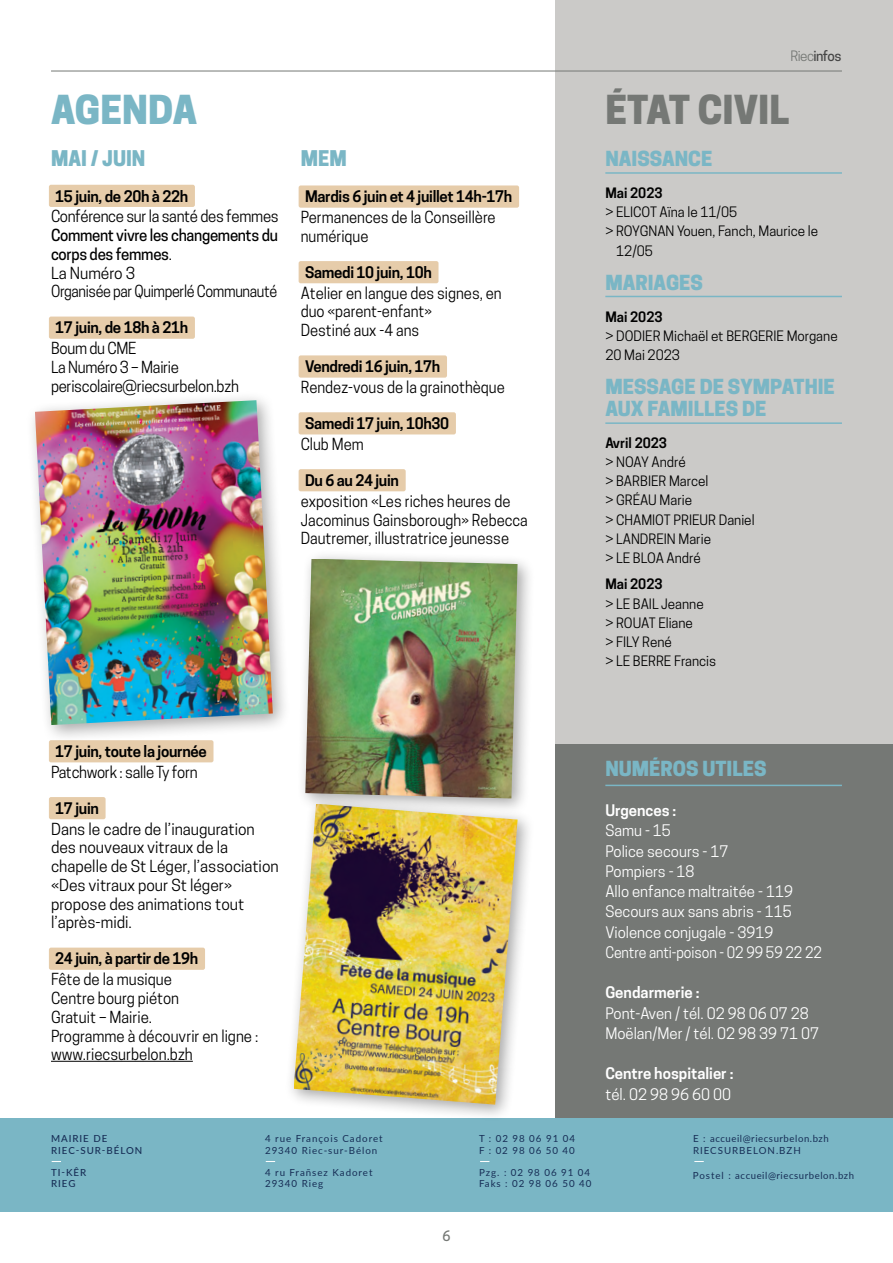
<style>
.page{position:relative;width:893px;height:1263px;background:#fff}
.page>*{position:absolute;margin:0;border:0;box-sizing:border-box;transform-origin:0 0}
.t1{font:800 37.5px "Cooper Hewitt";color:#757875}
.t2{font:800 37.5px "Cooper Hewitt";color:#7ab6c5}
.t3{font:800 20.25px "Cooper Hewitt";color:#7ab6c5;scale:.96 1}
.t4{font:800 19.5px/21.6px "Cooper Hewitt";color:#7ab6c5}
.t5{font:15.6px/18.8px "Cooper Hewitt";color:#000;scale:.95 1}
.t6{font:15.6px/18.8px "Cooper Hewitt";color:#000}
.t7{font:15.6px/18.8px "Cooper Hewitt";letter-spacing:-.02em;color:#000;scale:.96 1}
.t8{font:15.6px/18.6px "Cooper Hewitt";color:#000;scale:.96 1}
.t9{font:500 15.6px/18.8px "Cooper Hewitt";letter-spacing:-.02em;color:#000;scale:.96 1}
.t10{font:15px/20.2px "Cooper Hewitt";color:#fff}
.t11{font:600 15px "Cooper Hewitt";letter-spacing:-.02em;color:#000}
.t12{font:600 15px "Cooper Hewitt";color:#fff}
.t13{font:13.5px/19.2px "Cooper Hewitt";color:#000}
.t14{font:600 13.5px "Cooper Hewitt";color:#000}
.t15{font:500 13.5px "Cooper Hewitt";letter-spacing:-.045em;color:#454545}
.t16{font:500 13.5px "Cooper Hewitt";color:#757875}
.t17{font:9.75px/11.7px "Lato";letter-spacing:.1em;color:#172e56}
.t18{font:9.75px/11.7px "Lato";letter-spacing:.06em;color:#172e56}
.t19{font:500 9.75px/11.7px "Lato";letter-spacing:.1em;color:#172e56}
.s1{font-weight:400;color:#757875}
.s2{font-weight:400}
</style>
<div class="page">
<div style="left:49px;top:185px;width:146px;height:22px;background:#e6ccaa;border-radius:2px"></div>
<div style="left:49px;top:317px;width:146px;height:22px;background:#e6ccaa;border-radius:2px"></div>
<div style="left:49px;top:740px;width:164px;height:22px;background:#e6ccaa;border-radius:2px"></div>
<div style="left:49px;top:797px;width:57px;height:22px;background:#e6ccaa;border-radius:2px"></div>
<div style="left:49px;top:948px;width:156px;height:22px;background:#e6ccaa;border-radius:2px"></div>
<hr style="left:51px;top:1061px;width:142px;height:1px;background:#000">
<div style="left:299px;top:185px;width:220px;height:23px;background:#e6ccaa;border-radius:2px"></div>
<div style="left:299px;top:261px;width:139px;height:22px;background:#e6ccaa;border-radius:2px"></div>
<div style="left:299px;top:355px;width:148px;height:23px;background:#e6ccaa;border-radius:2px"></div>
<div style="left:299px;top:412px;width:157px;height:22px;background:#e6ccaa;border-radius:2px"></div>
<div style="left:299px;top:469px;width:107px;height:22px;background:#e6ccaa;border-radius:2px"></div>
<div style="left:555px;top:0;width:337px;height:1210px;background:#cbcac8"></div>
<div style="left:556px;top:744px;width:337px;height:377px;background:#757875"></div>
<div style="left:0;top:1119px;width:893px;height:93px;background:#7ab6c5"></div>
<hr style="left:51px;top:71px;width:791px;height:1px;background:#757875">
<hr style="left:605px;top:172px;width:237px;height:2px;background:#7ab6c5">
<hr style="left:605px;top:296px;width:237px;height:1px;background:#7ab6c5">
<hr style="left:605px;top:422px;width:237px;height:2px;background:#7ab6c5">
<hr style="left:605px;top:785px;width:237px;height:1px;background:#7ab6c5">
<div style="left:25px;top:391px;width:267px;height:353px;background:#000;opacity:.35"></div>
<img style="left:35px;top:400px;width:238px;height:325px">
<div style="left:285px;top:795px;width:250px;height:327px;background:#000;opacity:.35"></div>
<img style="left:294px;top:804px;width:224px;height:301px">
<div style="left:296px;top:549px;width:239px;height:267px;background:#000;opacity:.35"></div>
<img style="left:305px;top:559px;width:213px;height:239px">
<p class="t15" style="left:790px;top:48px;width:52px"><span class="s1">Riec</span>infos</p>
<h1 class="t2" style="left:51px;top:88px;width:148px">AGENDA</h1>
<h1 class="t1" style="left:605px;top:88px;width:185px">ÉTAT CIVIL</h1>
<h2 class="t3" style="left:51px;top:147px;width:100px">MAI / JUIN</h2>
<p class="t11" style="left:55px;top:187px;width:134px">15 juin, de 20h à 22h</p>
<p class="t7" style="left:51px;top:207px;width:239px">Conférence sur la santé des femmes</p>
<p class="t9" style="left:51px;top:226px;width:238px">Comment vivre les changements du corps des femmes<span class="s2">.<br>La Numéro 3<br>Organisée par Quimperlé Communauté</span></p>
<p class="t11" style="left:55px;top:319px;width:134px">17 juin, de 18h à 21h</p>
<p class="t7" style="left:51px;top:339px;width:197px">Boum du CME<br>La Numéro 3 – Mairie periscolaire@riecsurbelon.bzh</p>
<h2 class="t3" style="left:301px;top:147px;width:49px">MEM</h2>
<p class="t11" style="left:305px;top:188px;width:209px">Mardis 6 juin et 4 juillet 14h-17h</p>
<p class="t5" style="left:301px;top:208px;width:207px">Permanences de la Conseillère numérique</p>
<p class="t11" style="left:305px;top:263px;width:128px">Samedi 10 juin, 10h</p>
<p class="t5" style="left:301px;top:284px;width:213px">Atelier en langue des signes, en duo «parent-enfant»<br>Destiné aux -4 ans</p>
<p class="t11" style="left:305px;top:358px;width:137px">Vendredi 16 juin, 17h</p>
<p class="t5" style="left:301px;top:378px;width:216px">Rendez-vous de la grainothèque</p>
<p class="t11" style="left:305px;top:415px;width:146px">Samedi 17 juin, 10h30</p>
<p class="t5" style="left:301px;top:435px;width:68px">Club Mem</p>
<p class="t11" style="left:305px;top:471px;width:96px">Du 6 au 24 juin</p>
<p class="t5" style="left:301px;top:492px;width:241px">exposition «Les riches heures de<br>Jacominus Gainsborough» Rebecca<br>Dautremer, illustratrice jeunesse</p>
<h3 class="t4" style="left:605px;top:148px;width:109px">NAISSANCE</h3>
<p class="t14" style="left:605px;top:184px;width:59px">Mai 2023</p>
<p class="t13" style="left:605px;top:202px;width:133px">&gt; ELICOT Aïna le 11/05</p>
<p class="t13" style="left:605px;top:222px;width:214px">&gt; ROYGNAN Youen, Fanch, Maurice le</p>
<p class="t13" style="left:616px;top:241px;width:38px">12/05</p>
<h3 class="t4" style="left:605px;top:272px;width:99px">MARIAGES</h3>
<p class="t14" style="left:605px;top:308px;width:59px">Mai 2023</p>
<p class="t13" style="left:605px;top:326px;width:234px">&gt; DODIER Michaël et BERGERIE Morgane<br>20 Mai 2023</p>
<h3 class="t4" style="left:605px;top:376px;width:231px">MESSAGE DE SYMPATHIE<br>AUX FAMILLES DE</h3>
<p class="t14" style="left:605px;top:435px;width:63px">Avril 2023</p>
<p class="t13" style="left:605px;top:452px;width:151px">&gt; NOAY André<br>&gt; BARBIER Marcel<br>&gt; GRÉAU Marie<br>&gt; CHAMIOT PRIEUR Daniel &gt; LANDREIN Marie<br>&gt; LE BLOA André</p>
<p class="t14" style="left:605px;top:576px;width:59px">Mai 2023</p>
<p class="t13" style="left:605px;top:594px;width:112px">&gt; LE BAIL Jeanne<br>&gt; ROUAT Eliane<br>&gt; FILY René<br>&gt; LE BERRE Francis</p>
<p class="t11" style="left:55px;top:742px;width:153px">17 juin, toute la journée</p>
<p class="t7" style="left:51px;top:763px;width:154px">Patchwork : salle Ty forn</p>
<p class="t11" style="left:55px;top:799px;width:45px">17 juin</p>
<p class="t6" style="left:51px;top:819px;width:229px">Dans le cadre de l’inauguration des nouveaux vitraux de la chapelle de St Léger, l’association «Des vitraux pour St léger» propose des animations tout l’après-midi.</p>
<p class="t11" style="left:55px;top:950px;width:145px">24 juin, à partir de 19h</p>
<p class="t8" style="left:51px;top:970px;width:217px">Fête de la musique<br>Centre bourg piéton<br>Gratuit – Mairie.<br>Programme à découvrir en ligne : www.riecsurbelon.bzh</p>
<p class="t19" style="left:51px;top:1132px;width:93px">MAIRIE DE<br>RIEC-SUR-BÉLON</p>
<p class="t19" style="left:51px;top:1166px;width:37px">TI-KÊR<br>RIEG</p>
<p class="t17" style="left:265px;top:1132px;width:119px">4 rue François Cadoret<br>29340 Riec-sur-Bélon</p>
<p class="t17" style="left:265px;top:1166px;width:109px">4 ru Frañsez Kadoret<br>29340 Rieg</p>
<p class="t16" style="left:442px;top:1228px;width:10px">6</p>
<p class="t17" style="left:479px;top:1132px;width:97px">T : 02 98 06 91 04<br>F : 02 98 06 50 40</p>
<p class="t17" style="left:479px;top:1166px;width:114px">Pzg. : 02 98 06 91 04<br>Faks : 02 98 06 50 40</p>
<h3 class="t4" style="left:605px;top:758px;width:163px">NUMÉROS UTILES</h3>
<p class="t12" style="left:605px;top:802px;width:72px">Urgences :</p>
<p class="t10" style="left:605px;top:821px;width:218px">Samu - 15<br>Police secours - 17<br>Pompiers - 18<br>Allo enfance maltraitée - 119<br>Secours aux sans abris - 115<br>Violence conjugale - 3919<br>Centre anti-poison - 02 99 59 22 22</p>
<p class="t12" style="left:605px;top:984px;width:96px">Gendarmerie :</p>
<p class="t10" style="left:605px;top:1003px;width:215px">Pont-Aven / tél. 02 98 06 07 28<br>Moëlan/Mer / tél. 02 98 39 71 07</p>
<p class="t12" style="left:605px;top:1065px;width:130px">Centre hospitalier :</p>
<p class="t10" style="left:605px;top:1084px;width:127px">tél. 02 98 96 60 00</p>
<p class="t18" style="left:693px;top:1132px;width:137px">E : accueil@riecsurbelon.bzh<br>RIECSURBELON.BZH</p>
<p class="t18" style="left:693px;top:1169px;width:163px">Postel : accueil@riecsurbelon.bzh</p>
</div>
